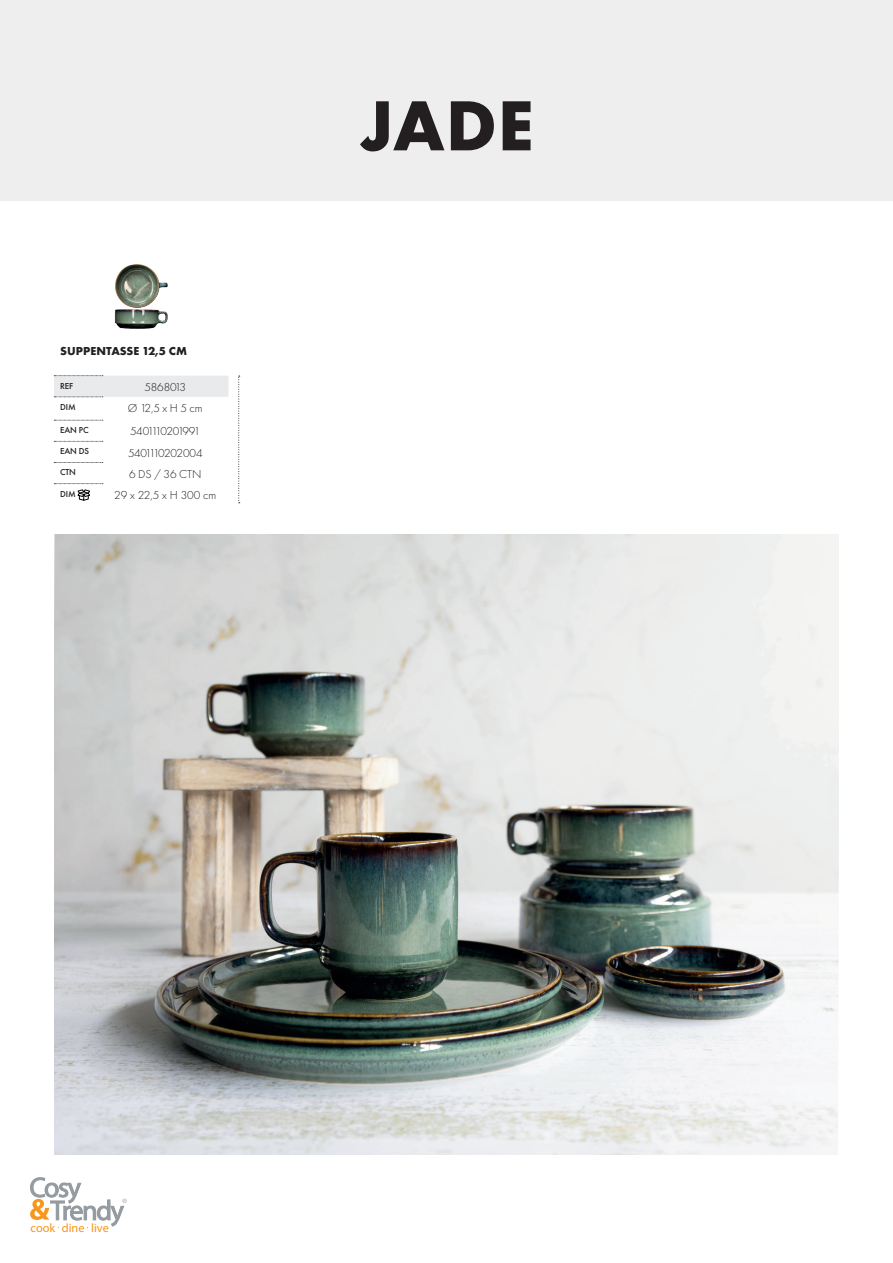
<style>
.page{position:relative;width:893px;height:1263px;background:#fff}
.page>*{position:absolute;margin:0;border:0;box-sizing:border-box;transform-origin:0 0}
.t1{font:700 73.5px "Futura PT";color:#231f20}
.t2{font:12.3px "Myriad Pro";color:#f7971d}
.t3{font:300 12px "Futura PT";letter-spacing:-.01em;color:#231f20}
.t4{font:700 12px "Futura PT";letter-spacing:.01em;color:#231f20}
.t5{font:300 12px "Futura PT";letter-spacing:-.13em;color:#231f20}
.t6{font:300 12px "Futura PT";letter-spacing:-.05em;color:#231f20}
.t7{font:500 9px "Futura PT";letter-spacing:-.01em;color:#231f20}
</style>
<div class="page">
<div style="left:0;top:0;width:893px;height:201px;background:#eeeeef"></div>
<svg style="left:30px;top:1177px;width:97px;height:51px"></svg>
<svg style="left:54px;top:375px;width:175px;height:23px;background:#e8e9ea"></svg>
<svg style="left:54px;top:420px;width:49px;height:1px"></svg>
<svg style="left:54px;top:441px;width:49px;height:1px"></svg>
<svg style="left:54px;top:462px;width:49px;height:1px"></svg>
<svg style="left:54px;top:483px;width:49px;height:17px"></svg>
<svg style="left:238px;top:376px;width:2px;height:127px"></svg>
<img style="left:114px;top:264px;width:54px;height:65px">
<img style="left:54px;top:535px;width:785px;height:619px">
<p class="t4" style="left:60px;top:344px;width:129px">SUPPENTASSE 12,5 CM</p>
<p class="t7" style="left:60px;top:380px;width:15px">REF</p>
<p class="t3" style="left:144px;top:380px;width:43px">5868013</p>
<p class="t7" style="left:60px;top:401px;width:17px">DIM</p>
<p class="t3" style="left:128px;top:401px;width:76px">Ø 12,5 x H 5 cm</p>
<p class="t7" style="left:60px;top:425px;width:30px">EAN PC</p>
<p class="t5" style="left:130px;top:424px;width:72px">5401110201991</p>
<p class="t7" style="left:60px;top:446px;width:31px">EAN DS</p>
<p class="t6" style="left:128px;top:446px;width:76px">5401110202004</p>
<p class="t7" style="left:60px;top:467px;width:17px">CTN</p>
<p class="t3" style="left:129px;top:467px;width:74px">6 DS / 36 CTN</p>
<p class="t7" style="left:60px;top:489px;width:17px">DIM</p>
<p class="t3" style="left:114px;top:488px;width:104px">29 x 22,5 x H 300 cm</p>
<h1 class="t1" style="left:359px;top:78px;width:175px">JADE</h1>
<p class="t2" style="left:31px;top:1220px;width:80px">cook dine live</p>
</div>
